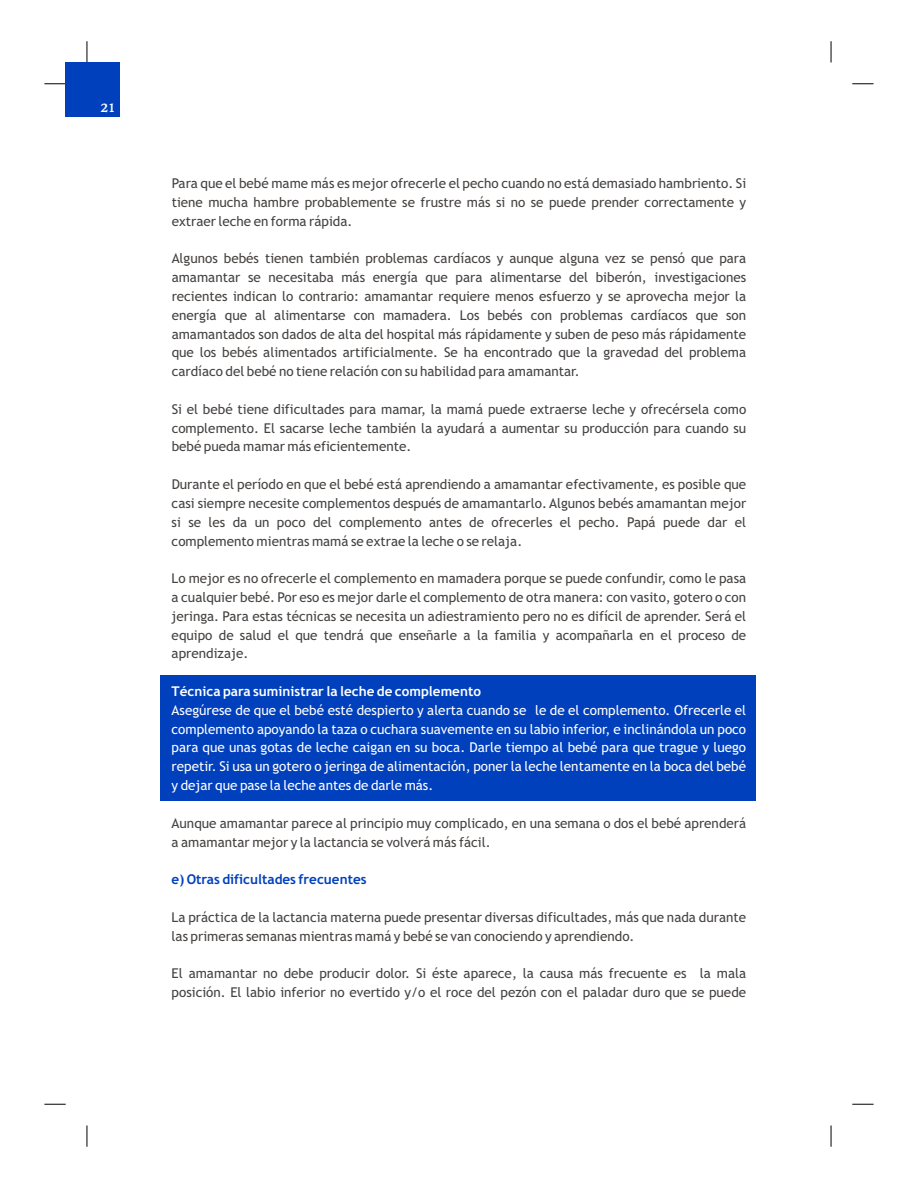
<style>
.page{position:relative;width:918px;height:1188px;background:#fff}
.page>*{position:absolute;margin:0;border:0;box-sizing:border-box;transform-origin:0 0}
.t1{font:13.5px/18.8px "Trebuchet MS";color:#454240;text-align:justify}
.t2{font:13.5px/18.8px "Trebuchet MS";color:#fff;text-align:justify}
.t3{font:700 13.5px "Trebuchet MS";color:#fff}
.t4{font:700 13.5px "Trebuchet MS";color:#0040bd}
.t5{font:500 13.2px "Cooper BT";color:#fff}
</style>
<div class="page">
<div style="left:161px;top:676px;width:595px;height:125px;background:#0040bd"></div>
<svg style="left:852px;top:84px;width:22px;height:1px"></svg>
<svg style="left:831px;top:41px;width:1px;height:22px"></svg>
<svg style="left:87px;top:41px;width:1px;height:22px"></svg>
<svg style="left:44px;top:1104px;width:22px;height:1px"></svg>
<svg style="left:44px;top:84px;width:22px;height:1px"></svg>
<svg style="left:87px;top:1125px;width:1px;height:22px"></svg>
<svg style="left:831px;top:1125px;width:1px;height:22px"></svg>
<svg style="left:852px;top:1104px;width:22px;height:1px"></svg>
<div style="left:66px;top:63px;width:54px;height:54px;background:#0040bd"></div>
<p class="t5" style="left:101px;top:102px;width:16px">21</p>
<p class="t1" style="left:172px;top:175px;width:576px">Para que el bebé mame más es mejor ofrecerle el pecho cuando no está demasiado hambriento. Si tiene mucha hambre probablemente se frustre más si no se puede prender correctamente y extraer leche en forma rápida.</p>
<p class="t1" style="left:172px;top:250px;width:576px">Algunos bebés tienen también problemas cardíacos y aunque alguna vez se pensó que para amamantar se necesitaba más energía que para alimentarse del biberón, investigaciones recientes indican lo contrario: amamantar requiere menos esfuerzo y se aprovecha mejor la energía que al alimentarse con mamadera. Los bebés con problemas cardíacos que son amamantados son dados de alta del hospital más rápidamente y suben de peso más rápidamente que los bebés alimentados artificialmente. Se ha encontrado que la gravedad del problema cardíaco del bebé no tiene relación con su habilidad para amamantar.</p>
<p class="t1" style="left:172px;top:401px;width:576px">Si el bebé tiene dificultades para mamar, la mamá puede extraerse leche y ofrecérsela como complemento. El sacarse leche también la ayudará a aumentar su producción para cuando su bebé pueda mamar más eficientemente.</p>
<p class="t1" style="left:172px;top:476px;width:576px">Durante el período en que el bebé está aprendiendo a amamantar efectivamente, es posible que casi siempre necesite complementos después de amamantarlo. Algunos bebés amamantan mejor si se les da un poco del complemento antes de ofrecerles el pecho. Papá puede dar el complemento mientras mamá se extrae la leche o se relaja.</p>
<p class="t1" style="left:172px;top:570px;width:576px">Lo mejor es no ofrecerle el complemento en mamadera porque se puede confundir, como le pasa a cualquier bebé. Por eso es mejor darle el complemento de otra manera: con vasito, gotero o con jeringa. Para estas técnicas se necesita un adiestramiento pero no es difícil de aprender. Será el equipo de salud el que tendrá que enseñarle a la familia y acompañarla en el proceso de aprendizaje.</p>
<p class="t3" style="left:172px;top:686px;width:311px">Técnica para suministrar la leche de complemento</p>
<p class="t2" style="left:172px;top:702px;width:576px">Asegúrese de que el bebé esté despierto y alerta cuando se le de el complemento. Ofrecerle el complemento apoyando la taza o cuchara suavemente en su labio inferior, e inclinándola un poco para que unas gotas de leche caigan en su boca. Darle tiempo al bebé para que trague y luego repetir. Si usa un gotero o jeringa de alimentación, poner la leche lentamente en la boca del bebé y dejar que pase la leche antes de darle más.</p>
<p class="t1" style="left:172px;top:815px;width:576px">Aunque amamantar parece al principio muy complicado, en una semana o dos el bebé aprenderá a amamantar mejor y la lactancia se volverá más fácil.</p>
<p class="t4" style="left:172px;top:874px;width:197px">e) Otras dificultades frecuentes</p>
<p class="t1" style="left:172px;top:909px;width:576px">La práctica de la lactancia materna puede presentar diversas dificultades, más que nada durante las primeras semanas mientras mamá y bebé se van conociendo y aprendiendo.</p>
<p class="t1" style="left:172px;top:965px;width:576px">El amamantar no debe producir dolor. Si éste aparece, la causa más frecuente es la mala posición. El labio inferior no evertido y/o el roce del pezón con el paladar duro que se puede</p>
</div>
